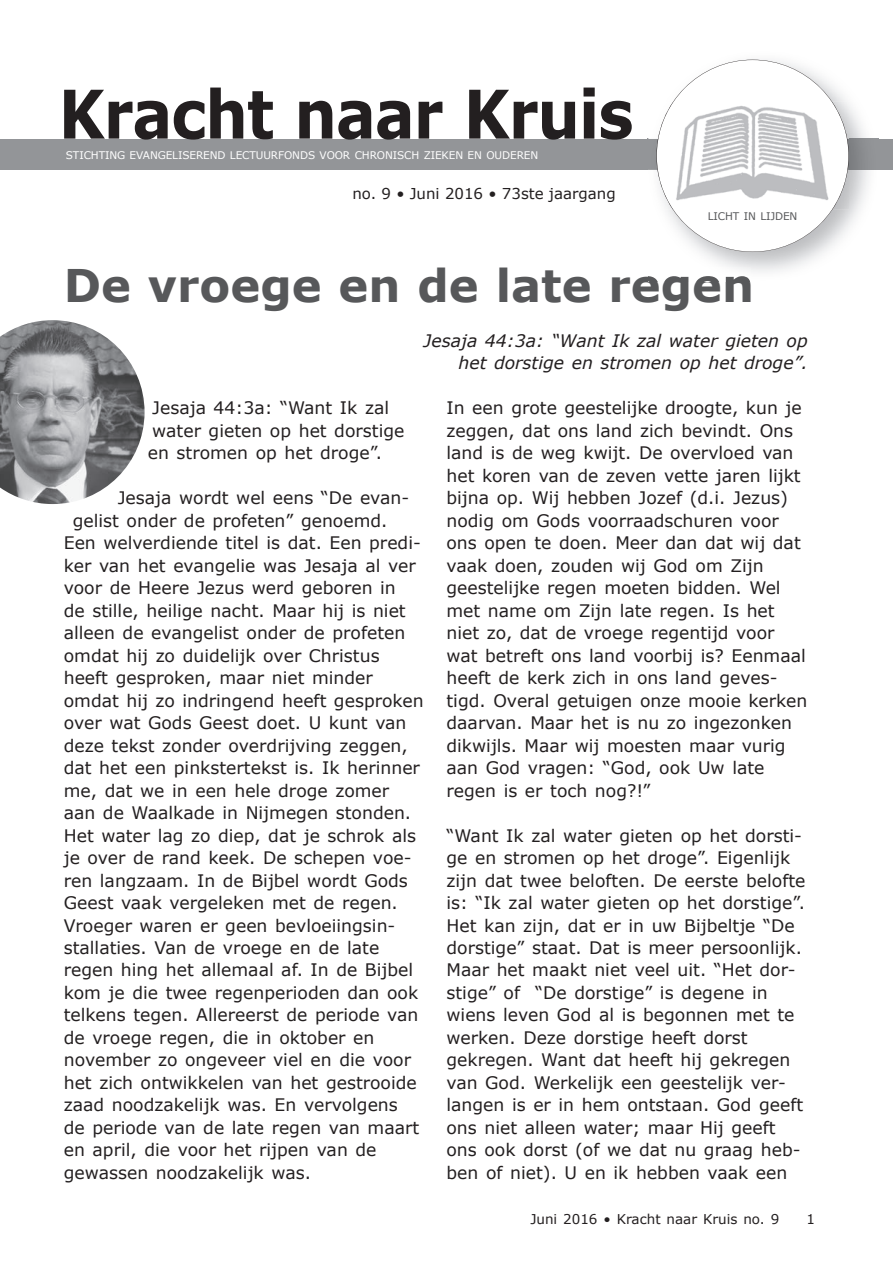
<style>
.page{position:relative;width:893px;height:1263px;background:#fff}
.page>*{position:absolute;margin:0;border:0;box-sizing:border-box;transform-origin:0 0}
.t1{font:700 45px "Verdana";color:#57585a}
.t2{font:17.25px/22.5px "Verdana";color:#231f20}
.t3{font:italic 17.25px/22.5px "Verdana";color:#231f20;text-align:right}
.t4{font:15px "Verdana";color:#231f20}
.t5{font:13.5px "Verdana";color:#231f20}
.t6{font:10.5px "Verdana";letter-spacing:-.01em;color:#fff}
.t7{font:10.5px "Verdana";letter-spacing:-.01em;color:#57585a}
</style>
<div class="page">
<div style="left:0;top:139px;width:893px;height:31px;background:#939598"></div>
<img style="left:648px;top:267px;width:103px;height:14px">
<svg style="left:661px;top:60px;width:188px;height:192px"></svg>
<svg style="left:64px;top:88px;width:568px;height:52px"></svg>
<img style="left:656px;top:139px;width:1px;height:31px">
<img style="left:657px;top:102px;width:192px;height:108px">
<img style="left:0;top:320px;width:145px;height:184px">
<p class="t6" style="left:66px;top:148px;width:474px">STICHTING EVANGELISEREND LECTUURFONDS VOOR CHRONISCH ZIEKEN EN OUDEREN</p>
<p class="t4" style="left:352px;top:184px;width:265px">no. 9 • Juni 2016 • 73ste jaargang</p>
<p class="t7" style="left:708px;top:209px;width:91px">LICHT IN LIJDEN</p>
<h1 class="t1" style="left:64px;top:257px;width:692px">De vroege en de late regen</h1>
<p class="t3" style="left:424px;top:328px;width:386px">Jesaja 44:3a: “Want Ik zal water gieten op het dorstige en stromen op het droge”.</p>
<p class="t2" style="left:148px;top:396px;width:258px">Jesaja 44:3a: “Want Ik zal water gieten op het dorstige en stromen op het droge”.</p>
<p class="t2" style="left:118px;top:486px;width:293px">Jesaja wordt wel eens “De evan-</p>
<p class="t2" style="left:73px;top:508px;width:316px">gelist onder de profeten” genoemd.</p>
<p class="t2" style="left:64px;top:531px;width:359px">Een welverdiende titel is dat. Een predi-</p>
<p class="t2" style="left:64px;top:553px;width:353px">ker van het evangelie was Jesaja al ver</p>
<p class="t2" style="left:64px;top:576px;width:334px">voor de Heere Jezus werd geboren in</p>
<p class="t2" style="left:64px;top:598px;width:343px">de stille, heilige nacht. Maar hij is niet</p>
<p class="t2" style="left:64px;top:621px;width:343px">alleen de evangelist onder de profeten</p>
<p class="t2" style="left:64px;top:643px;width:317px">omdat hij zo duidelijk over Christus</p>
<p class="t2" style="left:64px;top:666px;width:311px">heeft gesproken, maar niet minder</p>
<p class="t2" style="left:64px;top:688px;width:362px">omdat hij zo indringend heeft gesproken</p>
<p class="t2" style="left:64px;top:711px;width:344px">over wat Gods Geest doet. U kunt van</p>
<p class="t2" style="left:64px;top:733px;width:346px">deze tekst zonder overdrijving zeggen,</p>
<p class="t2" style="left:64px;top:756px;width:358px">dat het een pinkstertekst is. Ik herinner</p>
<p class="t2" style="left:64px;top:778px;width:327px">me, dat we in een hele droge zomer</p>
<p class="t2" style="left:64px;top:801px;width:349px">aan de Waalkade in Nijmegen stonden.</p>
<p class="t2" style="left:64px;top:823px;width:354px">Het water lag zo diep, dat je schrok als</p>
<p class="t2" style="left:64px;top:846px;width:349px">je over de rand keek. De schepen voe-</p>
<p class="t2" style="left:64px;top:868px;width:346px">ren langzaam. In de Bijbel wordt Gods</p>
<p class="t2" style="left:64px;top:891px;width:336px">Geest vaak vergeleken met de regen.</p>
<p class="t2" style="left:64px;top:913px;width:333px">Vroeger waren er geen bevloeiingsin-</p>
<p class="t2" style="left:64px;top:936px;width:317px">stallaties. Van de vroege en de late</p>
<p class="t2" style="left:64px;top:958px;width:351px">regen hing het allemaal af. In de Bijbel</p>
<p class="t2" style="left:64px;top:981px;width:356px">kom je die twee regenperioden dan ook</p>
<p class="t2" style="left:64px;top:1003px;width:356px">telkens tegen. Allereerst de periode van</p>
<p class="t2" style="left:64px;top:1026px;width:312px">de vroege regen, die in oktober en</p>
<p class="t2" style="left:64px;top:1048px;width:349px">november zo ongeveer viel en die voor</p>
<p class="t2" style="left:64px;top:1071px;width:355px">het zich ontwikkelen van het gestrooide</p>
<p class="t2" style="left:64px;top:1093px;width:336px">zaad noodzakelijk was. En vervolgens</p>
<p class="t2" style="left:64px;top:1116px;width:357px">de periode van de late regen van maart</p>
<p class="t2" style="left:64px;top:1138px;width:314px">en april, die voor het rijpen van de</p>
<p class="t2" style="left:64px;top:1161px;width:249px">gewassen noodzakelijk was.</p>
<p class="t2" style="left:446px;top:396px;width:362px">In een grote geestelijke droogte, kun je zeggen, dat ons land zich bevindt. Ons land is de weg kwijt. De overvloed van het koren van de zeven vette jaren lijkt bijna op. Wij hebben Jozef (d.i. Jezus) nodig om Gods voorraadschuren voor ons open te doen. Meer dan dat wij dat vaak doen, zouden wij God om Zijn geestelijke regen moeten bidden. Wel met name om Zijn late regen. Is het niet zo, dat de vroege regentijd voor wat betreft ons land voorbij is? Eenmaal heeft de kerk zich in ons land geves&shy;tigd. Overal getuigen onze mooie kerken daarvan. Maar het is nu zo ingezonken dikwijls. Maar wij moesten maar vurig aan God vragen: “God, ook Uw late regen is er toch nog?!”</p>
<p class="t2" style="left:446px;top:823px;width:360px">“Want Ik zal water gieten op het dorsti&shy;ge en stromen op het droge”. Eigenlijk zijn dat twee beloften. De eerste belofte is: “Ik zal water gieten op het dorstige”.<br>Het kan zijn, dat er in uw Bijbeltje “De dorstige” staat. Dat is meer persoonlijk.<br>Maar het maakt niet veel uit. “Het dor&shy;stige” of “De dorstige” is degene in wiens leven God al is begonnen met te werken. Deze dorstige heeft dorst gekregen. Want dat heeft hij gekregen van God. Werkelijk een geestelijk ver&shy;langen is er in hem ontstaan. God geeft ons niet alleen water; maar Hij geeft ons ook dorst (of we dat nu graag heb&shy;ben of niet). U en ik hebben vaak een</p>
<p class="t5" style="left:530px;top:1211px;width:251px">Juni 2016 • Kracht naar Kruis no. 9</p>
<p class="t5" style="left:806px;top:1211px;width:10px">1</p>
</div>
